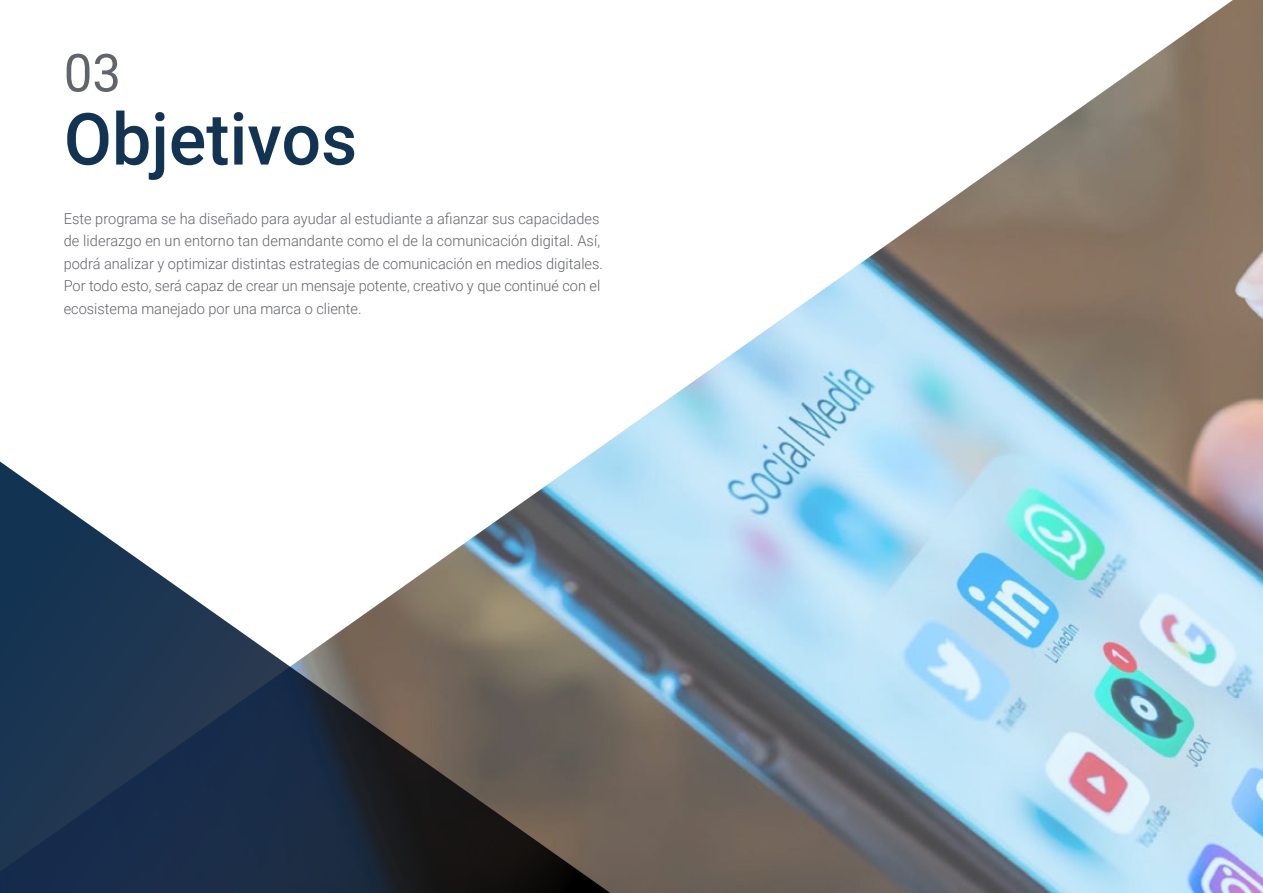
<style>
.page{position:relative;width:1263px;height:893px;background:#fff}
.page>*{position:absolute;margin:0;border:0;box-sizing:border-box;transform-origin:0 0}
.t1{font:500 72px "Roboto";color:#123352}
.t2{font:52.5px "Roboto";color:#61646a}
.t3{font:300 15px/22.5px "Roboto";color:#61646a}
</style>
<div class="page">
<img style="left:602px;top:0;width:661px;height:893px">
<svg style="left:0;top:446px;width:640px;height:447px"></svg>
<h2 class="t2" style="left:64px;top:36px;width:59px">03</h2>
<h1 class="t1" style="left:64px;top:89px;width:295px">Objetivos</h1>
<p class="t3" style="left:64px;top:207px;width:541px">Este programa se ha diseñado para ayudar al estudiante a afianzar sus capacidades de liderazgo en un entorno tan demandante como el de la comunicación digital. Así, podrá analizar y optimizar distintas estrategias de comunicación en medios digitales.<br>Por todo esto, será capaz de crear un mensaje potente, creativo y que continué con el ecosistema manejado por una marca o cliente.</p>
</div>
